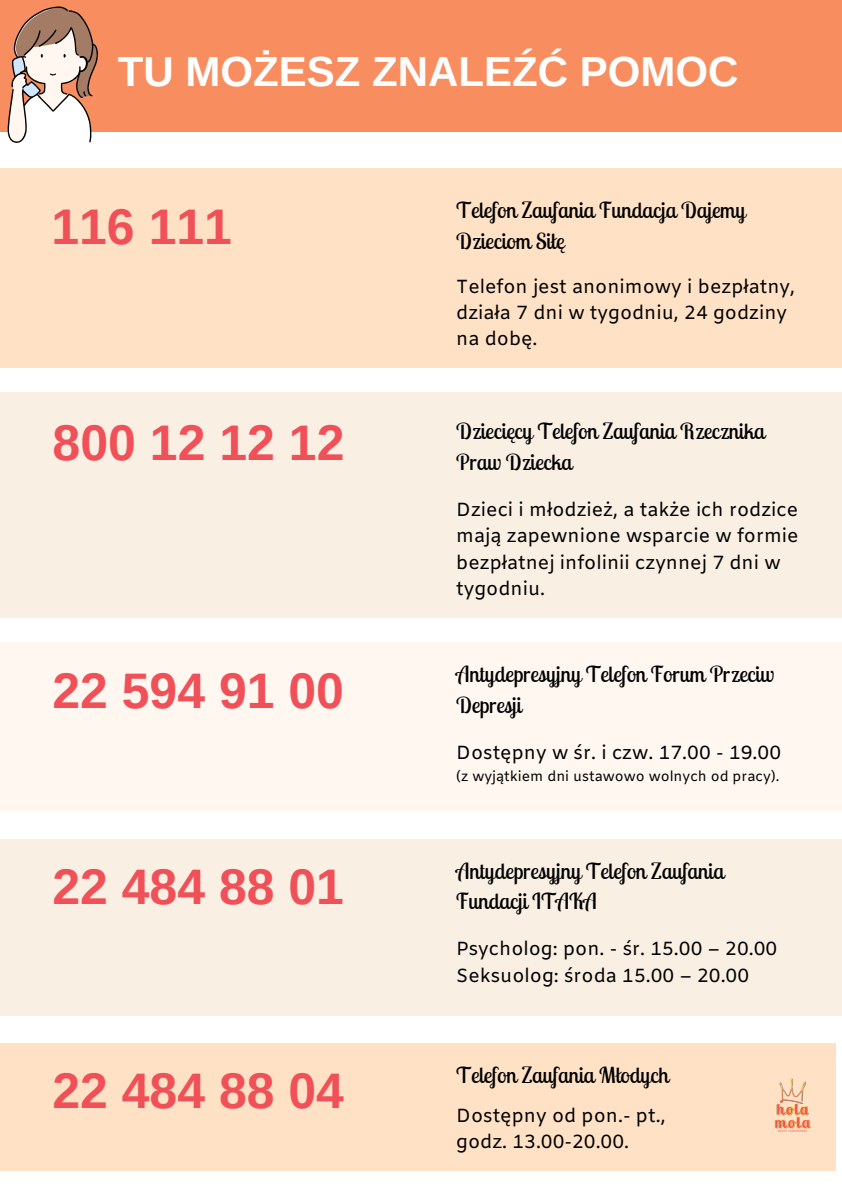
<style>
.page{position:relative;width:842px;height:1191px;background:#fff}
.page>*{position:absolute;margin:0;border:0;box-sizing:border-box;transform-origin:0 0}
.t1{font:700 50px "Arimo";color:#f05158}
.t2{font:700 49.9px "Arimo";color:#f05158}
.t3{font:700 42px "Arimo";color:#fff}
.t4{font:22px/30.8px "Lobster Two";color:#000}
.t5{font:19px/26.2px "Amiko";color:#000}
.t6{font:14px "Amiko";color:#000}
</style>
<div class="page">
<div style="left:0;top:0;width:842px;height:131px;background:#f88e60"></div>
<div style="left:0;top:393px;width:842px;height:225px;background:#f9efe3"></div>
<div style="left:0;top:642px;width:842px;height:169px;background:#fff7f0"></div>
<div style="left:0;top:169px;width:842px;height:199px;background:#ffe2c5"></div>
<div style="left:0;top:838px;width:842px;height:176px;background:#f9efe3"></div>
<div style="left:0;top:1042px;width:835px;height:128px;background:#ffe2c5"></div>
<svg style="left:7px;top:6px;width:91px;height:137px"></svg>
<img style="left:774px;top:1078px;width:37px;height:55px">
<p class="t3" style="left:118px;top:48px;width:622px">TU MOŻESZ ZNALEŹĆ POMOC</p>
<h3 class="t1" style="left:51px;top:198px;width:182px">116 111</h3>
<h1 class="t4" style="left:456px;top:195px;width:291px">Telefon Zaufania Fundacja Dajemy</h1>
<h1 class="t4" style="left:456px;top:225px;width:109px">Dzieciom Siłę</h1>
<h4 class="t5" style="left:456px;top:274px;width:340px">Telefon jest anonimowy i bezpłatny, działa 7 dni w tygodniu, 24 godziny na dobę.</h4>
<h1 class="t1" style="left:53px;top:414px;width:293px">800 12 12 12</h1>
<h3 class="t4" style="left:456px;top:415px;width:310px">Dziecięcy Telefon Zaufania Rzecznika<br>Praw Dziecka</h3>
<h4 class="t5" style="left:456px;top:498px;width:344px">Dzieci i młodzież, a także ich rodzice mają zapewnione wsparcie w formie bezpłatnej infolinii czynnej 7 dni w tygodniu.</h4>
<h1 class="t2" style="left:53px;top:662px;width:293px">22 594 91 00</h1>
<h3 class="t4" style="left:456px;top:658px;width:319px">Antydepresyjny Telefon Forum Przeciw<br>Depresji</h3>
<p class="t5" style="left:456px;top:741px;width:326px">Dostępny w śr. i czw. 17.00 - 19.00</p>
<p class="t6" style="left:456px;top:768px;width:325px">(z wyjątkiem dni ustawowo wolnych od pracy).</p>
<h1 class="t2" style="left:53px;top:858px;width:293px">22 484 88 01</h1>
<h3 class="t4" style="left:456px;top:854px;width:269px">Antydepresyjny Telefon Zaufania<br>Fundacji ITAKA</h3>
<h4 class="t5" style="left:456px;top:937px;width:323px">Psycholog: pon. - śr. 15.00 – 20.00<br>Seksuolog: środa 15.00 – 20.00</h4>
<h3 class="t2" style="left:53px;top:1062px;width:293px">22 484 88 04</h3>
<p class="t4" style="left:456px;top:1058px;width:214px">Telefon Zaufania Młodych</p>
<h4 class="t5" style="left:456px;top:1103px;width:211px">Dostępny od pon.- pt., godz. 13.00-20.00.</h4>
</div>
